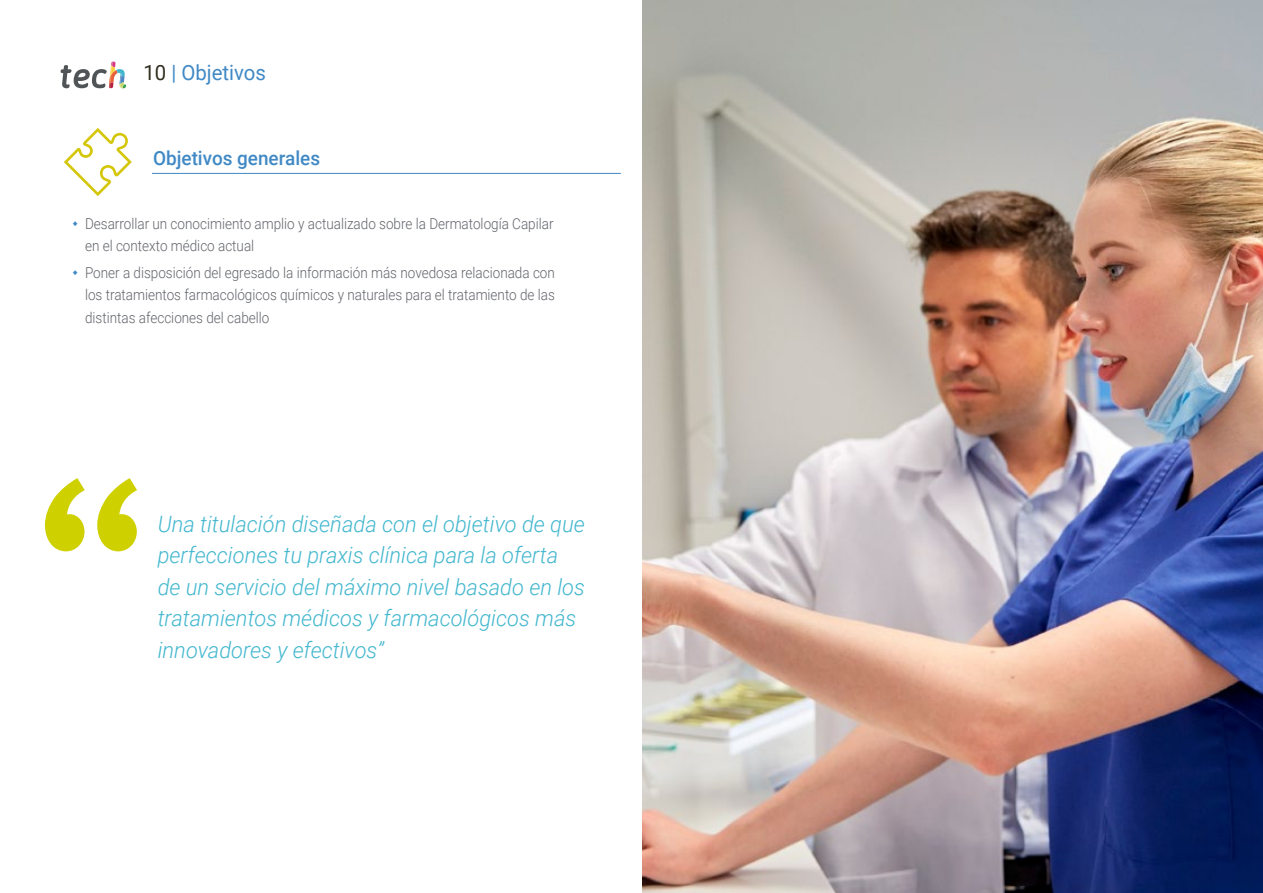
<style>
.page{position:relative;width:1263px;height:893px;background:#fff}
.page>*{position:absolute;margin:0;border:0;box-sizing:border-box;transform-origin:0 0}
.t1{font:italic 300 22.5px/31.5px "Roboto";color:#43b7cf}
.t2{font:21px "Roboto";color:#4089c5}
.t3{font:500 19.5px "Roboto";color:#4089c5}
.t4{font:300 15px/22.5px "Roboto";color:#61646a;scale:.9 1}
.s1{color:#312e20}
</style>
<div class="page">
<img style="left:642px;top:0;width:621px;height:893px">
<svg style="left:61px;top:62px;width:65px;height:27px"></svg>
<svg style="left:45px;top:478px;width:92px;height:73px"></svg>
<svg style="left:64px;top:128px;width:68px;height:68px"></svg>
<hr style="left:152px;top:173px;width:469px;height:1px;background:#4089c5">
<h2 class="t2" style="left:144px;top:57px;width:124px"><span class="s1">10</span> | Objetivos</h2>
<h3 class="t3" style="left:153px;top:144px;width:169px">Objetivos generales</h3>
<p class="t4" style="left:85px;top:211px;width:522px">Desarrollar un conocimiento amplio y actualizado sobre la Dermatología Capilar en el contexto médico actual</p>
<p class="t4" style="left:85px;top:261px;width:524px;text-align:justify">Poner a disposición del egresado la información más novedosa relacionada con los tratamientos farmacológicos químicos y naturales para el tratamiento de las distintas afecciones del cabello</p>
<h1 class="t1" style="left:158px;top:507px;width:429px">Una titulación diseñada con el objetivo de que perfecciones tu praxis clínica para la oferta de un servicio del máximo nivel basado en los tratamientos médicos y farmacológicos más innovadores y efectivos”</h1>
</div>
